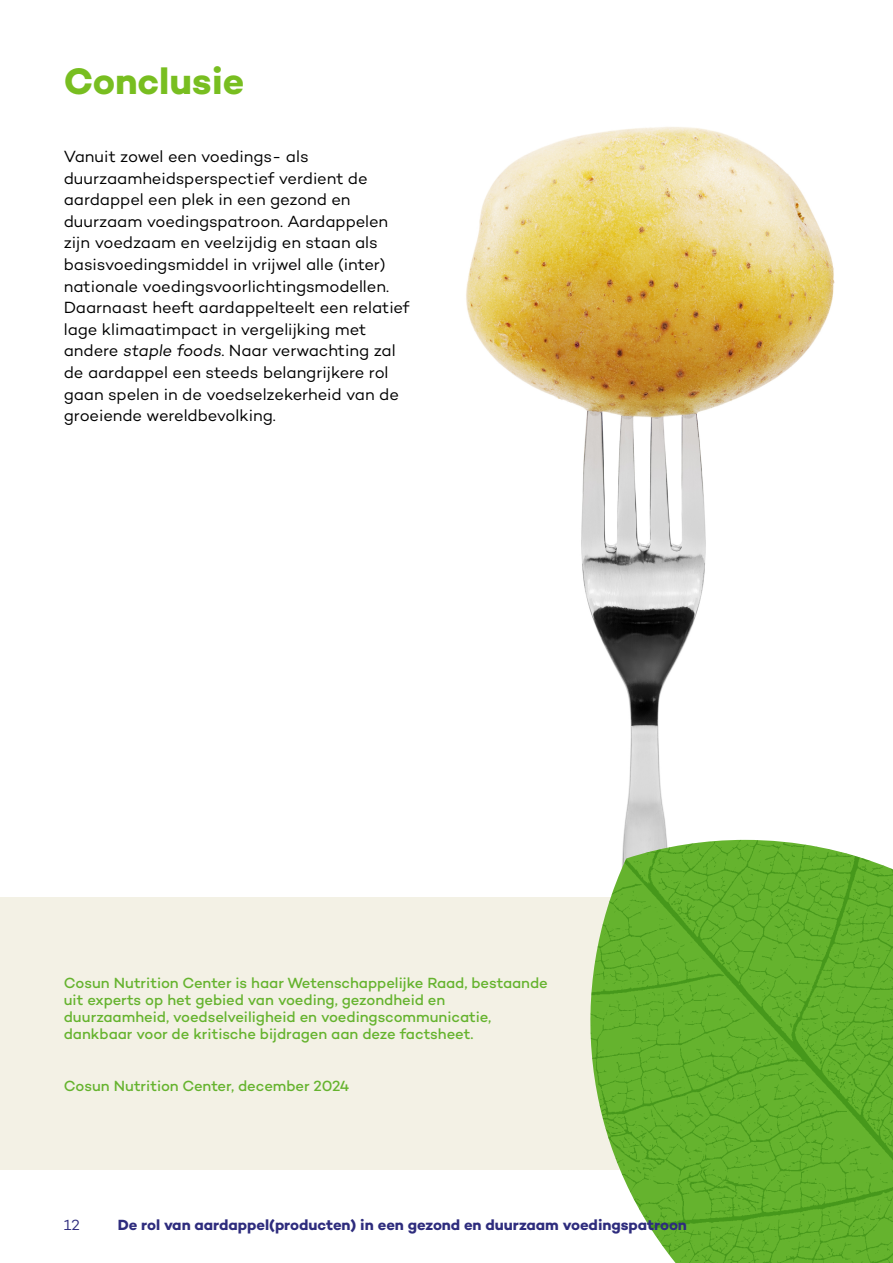
<style>
.page{position:relative;width:893px;height:1263px;background:#fff}
.page>*{position:absolute;margin:0;border:0;box-sizing:border-box;transform-origin:0 0}
.t1{font:700 37.5px "Campton";letter-spacing:-.005em;color:#78be20}
.t2{font:16.5px/21.6px "Campton";letter-spacing:-.005em;color:#000}
.t3{font:500 15px/17.2px "Campton";letter-spacing:-.005em;color:#65b32e}
.t4{font:700 15px "Campton";letter-spacing:-.005em;color:#2e2c7d}
.t5{font:15px "Campton";color:#2e2c7d}
</style>
<div class="page">
<img style="left:466px;top:127px;width:369px;height:713px">
<div style="left:0;top:897px;width:893px;height:272px;background:#f3f1e5"></div>
<img style="left:566px;top:840px;width:327px;height:423px">
<h1 class="t1" style="left:64px;top:57px;width:182px">Conclusie</h1>
<p class="t2" style="left:64px;top:145px;width:347px">Vanuit zowel een voedings- als duurzaamheidsperspectief verdient de aardappel een plek in een gezond en duurzaam voedingspatroon. Aardappelen zijn voedzaam en veelzijdig en staan als basisvoedingsmiddel in vrijwel alle (inter) nationale voedingsvoorlichtingsmodellen.<br>Daarnaast heeft aardappelteelt een relatief lage klimaatimpact in vergelijking met andere staple foods. Naar verwachting zal de aardappel een steeds belangrijkere rol gaan spelen in de voedselzekerheid van de groeiende wereldbevolking.</p>
<p class="t3" style="left:64px;top:973px;width:486px">Cosun Nutrition Center is haar Wetenschappelijke Raad, bestaande uit experts op het gebied van voeding, gezondheid en duurzaamheid, voedselveiligheid en voedingscommunicatie, dankbaar voor de kritische bijdragen aan deze factsheet.</p>
<p class="t3" style="left:64px;top:1077px;width:287px">Cosun Nutrition Center, december 2024</p>
<p class="t5" style="left:64px;top:1216px;width:18px">12</p>
<p class="t4" style="left:118px;top:1216px;width:571px">De rol van aardappel(producten) in een gezond en duurzaam voedingspatroon</p>
</div>
